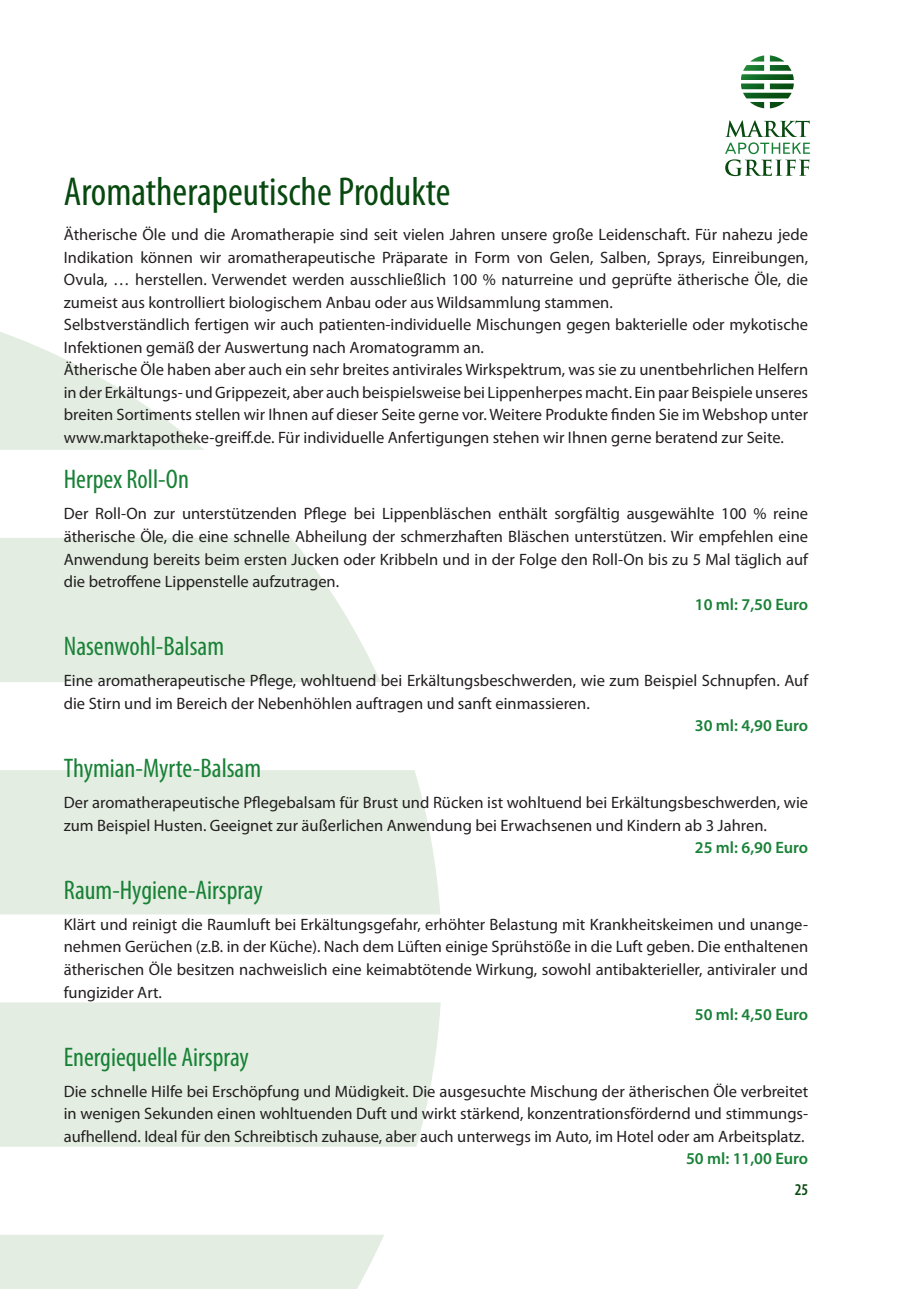
<style>
.page{position:relative;width:906px;height:1289px;background:#fff}
.page>*{position:absolute;margin:0;border:0;box-sizing:border-box;transform-origin:0 0}
.t1{font:condensed 40.5px "Myriad Pro";color:#07490e}
.t2{font:condensed 27px "Myriad Pro";color:#188136}
.t3{font:16.5px/22.5px "Myriad Pro";color:#231f20}
.t4{font:600 16.5px "Myriad Pro";color:#188136}
.t5{font:600 condensed 16.5px "Myriad Pro";color:#07490e}
</style>
<div class="page">
<svg style="left:0;top:332px;width:441px;height:956px;fill:#e4eee2"></svg>
<svg style="left:725px;top:120px;width:85px;height:56px"></svg>
<img style="left:741px;top:55px;width:53px;height:53px">
<h1 class="t1" style="left:64px;top:169px;width:388px">Aromatherapeutische Produkte</h1>
<p class="t3" style="left:64px;top:224px;width:746px">Ätherische Öle und die Aromatherapie sind seit vielen Jahren unsere große Leidenschaft. Für nahezu jede Indikation können wir aromatherapeutische Präparate in Form von Gelen, Salben, Sprays, Einreibungen, Ovula, … herstellen. Verwendet werden ausschließlich 100 % naturreine und geprüfte ätherische Öle, die zumeist aus kontrolliert biologischem Anbau oder aus Wildsammlung stammen.<br>Selbstverständlich fertigen wir auch patienten-individuelle Mischungen gegen bakterielle oder mykotische Infektionen gemäß der Auswertung nach Aromatogramm an.<br>Ätherische Öle haben aber auch ein sehr breites antivirales Wirkspektrum, was sie zu unentbehrlichen Helfern in der Erkältungs- und Grippezeit, aber auch beispielsweise bei Lippenherpes macht. Ein paar Beispiele unseres breiten Sortiments stellen wir Ihnen auf dieser Seite gerne vor. Weitere Produkte finden Sie im Webshop unter www.marktapotheke-greiff.de. Für individuelle Anfertigungen stehen wir Ihnen gerne beratend zur Seite.</p>
<h2 class="t2" style="left:64px;top:465px;width:127px">Herpex Roll-On</h2>
<p class="t3" style="left:64px;top:503px;width:746px;text-align:justify">Der Roll-On zur unterstützenden Pflege bei Lippenbläschen enthält sorgfältig ausgewählte 100 % reine ätherische Öle, die eine schnelle Abheilung der schmerzhaften Bläschen unterstützen. Wir empfehlen eine Anwendung bereits beim ersten Jucken oder Kribbeln und in der Folge den Roll-On bis zu 5 Mal täglich auf die betroffene Lippenstelle aufzutragen.</p>
<p class="t4" style="left:695px;top:595px;width:115px">10 ml: 7,50 Euro</p>
<h2 class="t2" style="left:64px;top:631px;width:162px">Nasenwohl-Balsam</h2>
<p class="t3" style="left:64px;top:670px;width:746px">Eine aromatherapeutische Pflege, wohltuend bei Erkältungsbeschwerden, wie zum Beispiel Schnupfen. Auf die Stirn und im Bereich der Nebenhöhlen auftragen und sanft einmassieren.</p>
<p class="t4" style="left:695px;top:716px;width:115px">30 ml: 4,90 Euro</p>
<h2 class="t2" style="left:64px;top:753px;width:199px">Thymian-Myrte-Balsam</h2>
<p class="t3" style="left:64px;top:791px;width:746px">Der aromatherapeutische Pflegebalsam für Brust und Rücken ist wohltuend bei Erkältungsbeschwerden, wie zum Beispiel Husten. Geeignet zur äußerlichen Anwendung bei Erwachsenen und Kindern ab 3 Jahren.</p>
<p class="t4" style="left:695px;top:838px;width:115px">25 ml: 6,90 Euro</p>
<h2 class="t2" style="left:64px;top:875px;width:201px">Raum-Hygiene-Airspray</h2>
<p class="t3" style="left:64px;top:913px;width:746px;text-align:justify">Klärt und reinigt die Raumluft bei Erkältungsgefahr, erhöhter Belastung mit Krankheitskeimen und unange&shy;nehmen Gerüchen (z.B. in der Küche). Nach dem Lüften einige Sprühstöße in die Luft geben. Die enthaltenen ätherischen Öle besitzen nachweislich eine keimabtötende Wirkung, sowohl antibakterieller, antiviraler und fungizider Art.</p>
<p class="t4" style="left:695px;top:1005px;width:115px">50 ml: 4,50 Euro</p>
<h2 class="t2" style="left:64px;top:1042px;width:187px">Energiequelle Airspray</h2>
<p class="t3" style="left:64px;top:1080px;width:746px;text-align:justify">Die schnelle Hilfe bei Erschöpfung und Müdigkeit. Die ausgesuchte Mischung der ätherischen Öle verbreitet in wenigen Sekunden einen wohltuenden Duft und wirkt stärkend, konzentrationsfördernd und stimmungs&shy;aufhellend. Ideal für den Schreibtisch zuhause, aber auch unterwegs im Auto, im Hotel oder am Arbeitsplatz.</p>
<p class="t4" style="left:686px;top:1149px;width:124px">50 ml: 11,00 Euro</p>
<p class="t5" style="left:794px;top:1180px;width:15px">25</p>
</div>
